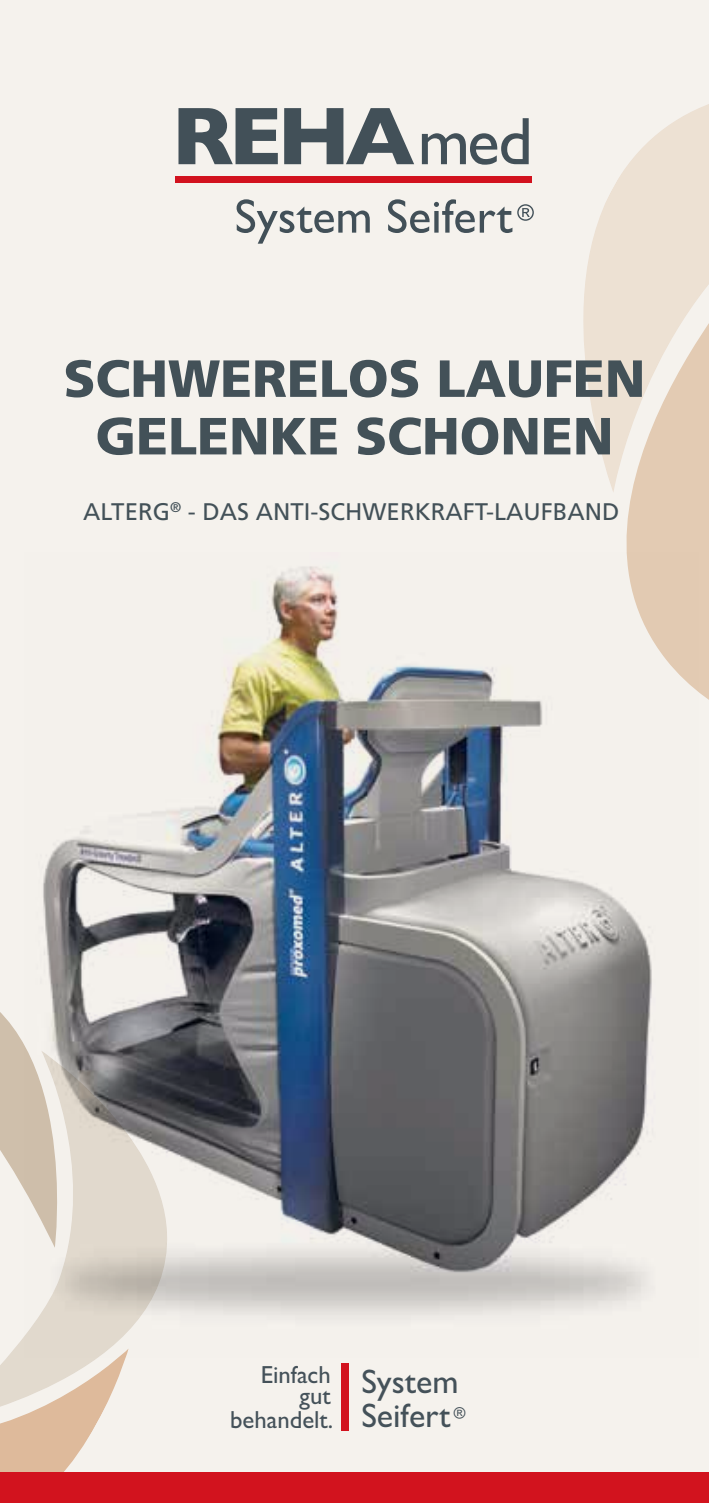
<style>
.page{position:relative;width:709px;height:1503px;background:#fff}
.page>*{position:absolute;margin:0;border:0;box-sizing:border-box;transform-origin:0 0}
.t1{font:900 52.25px/57.5px "Frutiger";color:#435158;text-align:center}
.t2{font:34px/34px "Gill Sans";color:#445159}
.t3{font:24.75px/21px "Gill Sans";color:#445159;text-align:right}
.t4{font:24px "Frutiger";color:#435158}
</style>
<div class="page">
<div style="left:0;top:0;width:709px;height:1502px;background:#f5f2ed"></div>
<div style="left:175px;top:176px;width:356px;height:6px;background:#d2121e"></div>
<svg style="left:178px;top:108px;width:100px;height:56px"></svg>
<svg style="left:284px;top:108px;width:130px;height:56px"></svg>
<svg style="left:422px;top:118px;width:106px;height:47px"></svg>
<svg style="left:236px;top:199px;width:134px;height:45px"></svg>
<svg style="left:388px;top:199px;width:146px;height:34px"></svg>
<svg style="left:0;top:1012px;width:25px;height:38px"></svg>
<svg style="left:0;top:1050px;width:25px;height:298px"></svg>
<svg style="left:0;top:1348px;width:126px;height:124px"></svg>
<div style="left:0;top:1472px;width:709px;height:30px;background:#d2131e"></div>
<div style="left:626px;top:493px;width:83px;height:207px;background:#e3cbb3"></div>
<svg style="left:583px;top:104px;width:126px;height:389px;fill:#ede1d3"></svg>
<img style="left:25px;top:552px;width:673px;height:804px">
<div style="left:341px;top:1363px;width:8px;height:67px;background:#d2121e"></div>
<h1 class="t1" style="left:64px;top:349px;width:583px">SCHWERELOS LAUFEN<br>GELENKE SCHONEN</h1>
<p class="t4" style="left:83px;top:498px;width:538px">ALTERG<sup>®</sup> - DAS ANTI-SCHWERKRAFT-LAUFBAND</p>
<p class="t3" style="left:261px;top:1363px;width:72px">Einfach gut</p>
<p class="t3" style="left:230px;top:1408px;width:105px">behandelt.</p>
<h2 class="t2" style="left:361px;top:1364px;width:105px">System<br>Seifert <sup>®</sup></h2>
</div>
